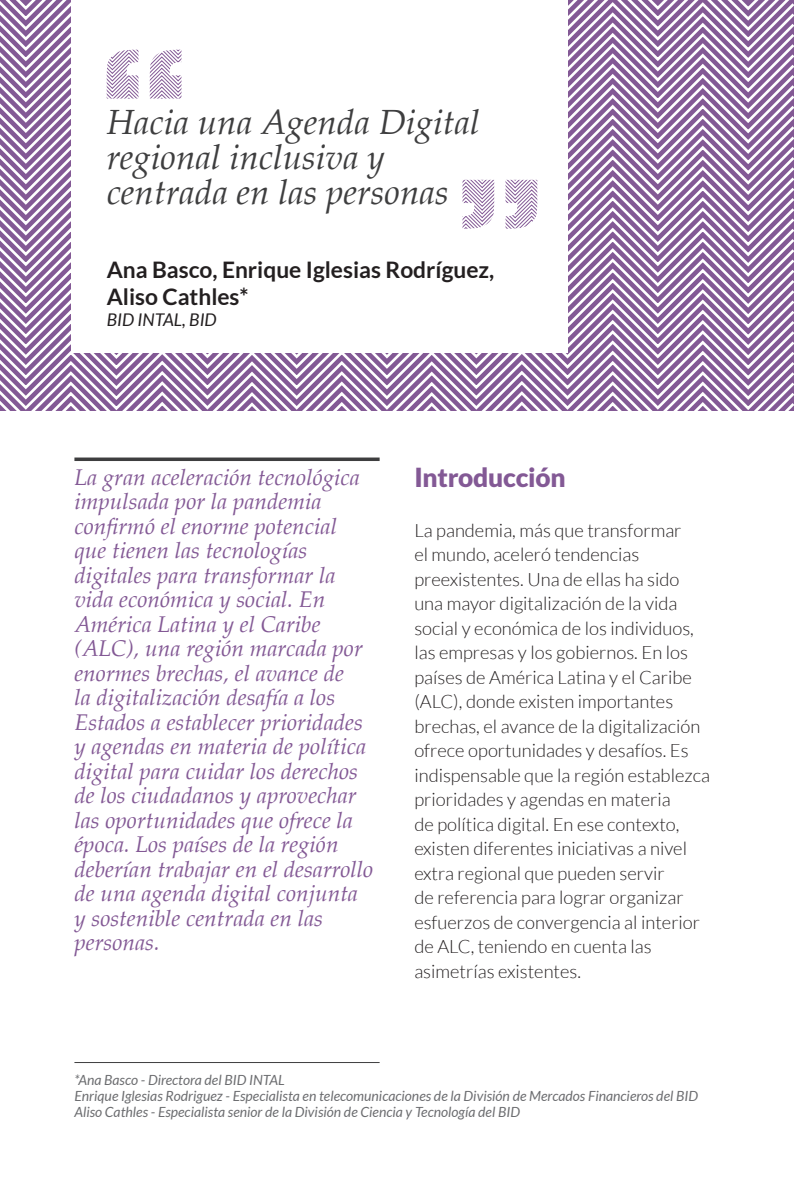
<style>
.page{position:relative;width:794px;height:1191px;background:#fff}
.page>*{position:absolute;margin:0;border:0;box-sizing:border-box;transform-origin:0 0}
.t1{font:italic 35px/35px "Palatino";color:#3e3e3f}
.texto_corrido{font:900 26.25px "Lato";letter-spacing:-.01em;color:#835995}
.t2{font:italic 22.75px/24.5px "Palatino";color:#835995}
.t3{font:700 22.75px/27.3px "Lato";color:#231f20}
.texto_corrido-2{font:300 18.38px/24.5px "Lato";color:#231f20}
.t4{font:italic 17.5px "Lato";color:#231f20}
.t5{font:italic 14px "Lato";color:#6c6d70}
</style>
<div class="page">
<svg style="left:0;top:0;width:794px;height:410px"></svg>
<div style="left:71px;top:0;width:496px;height:353px;background:#fff"></div>
<svg style="left:107px;top:50px;width:74px;height:49px"></svg>
<svg style="left:462px;top:180px;width:75px;height:49px"></svg>
<svg style="left:74px;top:457px;width:305px;height:4px"></svg>
<hr style="left:74px;top:1062px;width:305px;height:1px;background:#3e3e3f">
<p class="t1" style="left:107px;top:104px;width:374px">Hacia una Agenda Digital regional inclusiva y centrada en las personas</p>
<p class="t3" style="left:107px;top:255px;width:389px">Ana Basco, Enrique Iglesias Rodríguez,<br>Aliso Cathles*</p>
<p class="t4" style="left:107px;top:310px;width:112px">BID INTAL, BID</p>
<p class="t2" style="left:74px;top:464px;width:300px">La gran aceleración tecnológica impulsada por la pandemia confirmó el enorme potencial que tienen las tecnologías digitales para transformar la vida económica y social. En<br>América Latina y el Caribe (ALC), una región marcada por enormes brechas, el avance de<br>la digitalización desafía a los<br>Estados a establecer prioridades y agendas en materia de política digital para cuidar los derechos de los ciudadanos y aprovechar las oportunidades que ofrece la época. Los países de la región deberían trabajar en el desarrollo de una agenda digital conjunta y sostenible centrada en las personas.</p>
<p class="texto_corrido" style="left:414px;top:462px;width:153px">Introducción</p>
<p class="texto_corrido-2" style="left:414px;top:518px;width:297px">La pandemia, más que transformar<br>el mundo, aceleró tendencias preexistentes. Una de ellas ha sido una mayor digitalización de la vida social y económica de los individuos, las empresas y los gobiernos. En los países de América Latina y el Caribe (ALC), donde existen importantes brechas, el avance de la digitalización ofrece oportunidades y desafíos. Es indispensable que la región establezca prioridades y agendas en materia<br>de política digital. En ese contexto, existen diferentes iniciativas a nivel extra regional que pueden servir<br>de referencia para lograr organizar esfuerzos de convergencia al interior de ALC, teniendo en cuenta las asimetrías existentes.</p>
<p class="t5" style="left:74px;top:1072px;width:212px">*Ana Basco - Directora del BID INTAL</p>
<p class="t5" style="left:74px;top:1088px;width:625px">Enrique Iglesias Rodriguez - Especialista en telecomunicaciones de la División de Mercados Financieros del BID</p>
<p class="t5" style="left:74px;top:1103px;width:447px">Aliso Cathles - Especialista senior de la División de Ciencia y Tecnología del BID</p>
</div>
